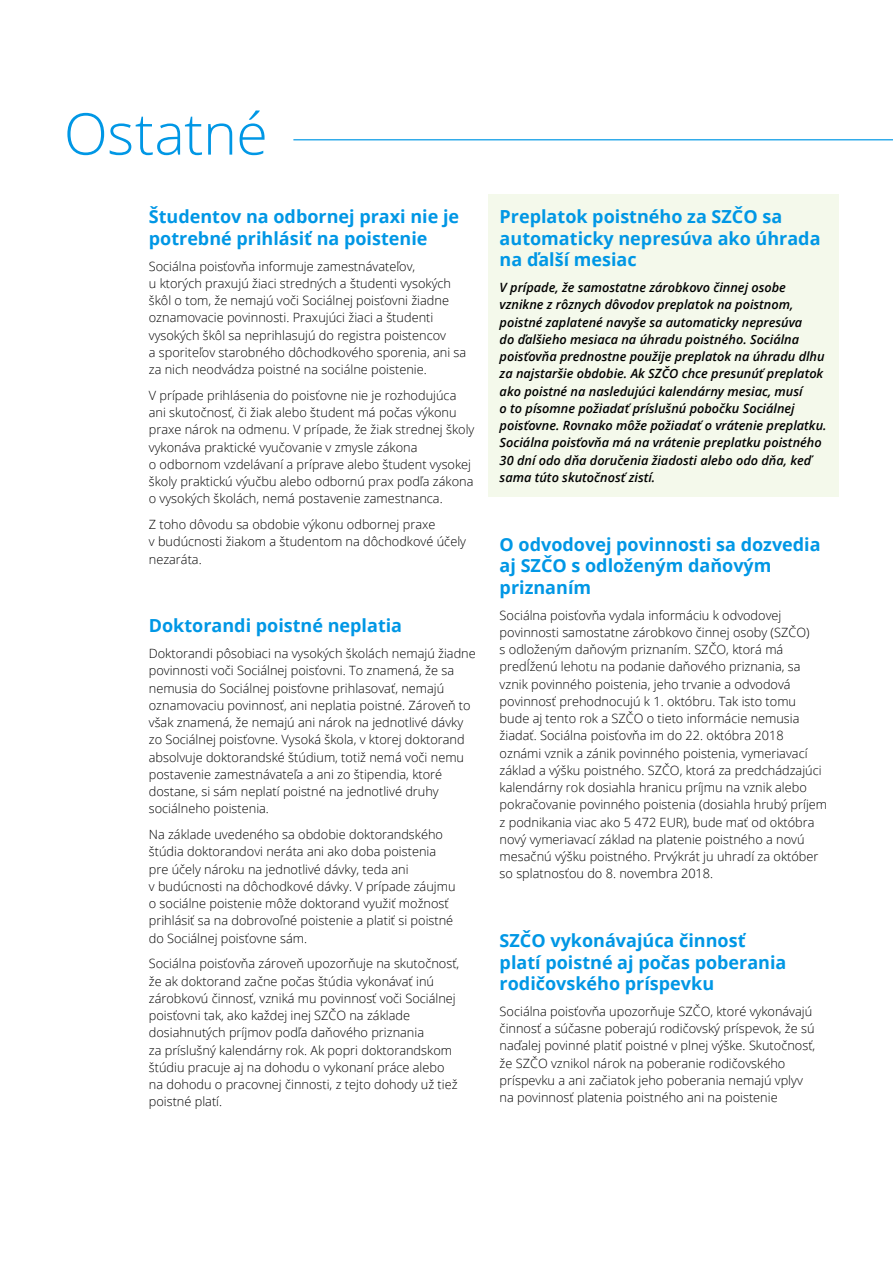
<style>
.page{position:relative;width:893px;height:1263px;background:#fff}
.page>*{position:absolute;margin:0;border:0;box-sizing:border-box;transform-origin:0 0}
.t1{font:300 57.6px "Open Sans";letter-spacing:-.01em;color:#0097e5}
.t2{font:700 18px/21.6px "Open Sans";color:#0097e5}
.t3{font:300 12.75px/17.2px "Open Sans";color:#000}
.t4{font:italic 600 12.75px/17.2px "Open Sans";color:#000}
</style>
<div class="page">
<div style="left:489px;top:194px;width:350px;height:303px;background:#f4f9eb"></div>
<hr style="left:293px;top:139px;width:600px;height:1px;background:#33acea">
<h1 class="t1" style="left:64px;top:94px;width:206px">Ostatné</h1>
<h2 class="t2" style="left:149px;top:205px;width:312px">Študentov na odbornej praxi nie je potrebné prihlásiť na poistenie</h2>
<p class="t3" style="left:149px;top:257px;width:319px">Sociálna poisťovňa informuje zamestnávateľov,<br>u ktorých praxujú žiaci stredných a študenti vysokých škôl o tom, že nemajú voči Sociálnej poisťovni žiadne oznamovacie povinnosti. Praxujúci žiaci a študenti vysokých škôl sa neprihlasujú do registra poistencov<br>a sporiteľov starobného dôchodkového sporenia, ani sa za nich neodvádza poistné na sociálne poistenie.</p>
<p class="t3" style="left:149px;top:386px;width:327px">V prípade prihlásenia do poisťovne nie je rozhodujúca ani skutočnosť, či žiak alebo študent má počas výkonu praxe nárok na odmenu. V prípade, že žiak strednej školy vykonáva praktické vyučovanie v zmysle zákona<br>o odbornom vzdelávaní a príprave alebo študent vysokej školy praktickú výučbu alebo odbornú prax podľa zákona o vysokých školách, nemá postavenie zamestnanca.</p>
<p class="t3" style="left:149px;top:515px;width:319px">Z toho dôvodu sa obdobie výkonu odbornej praxe<br>v budúcnosti žiakom a študentom na dôchodkové účely nezaráta.</p>
<h2 class="t2" style="left:149px;top:614px;width:255px">Doktorandi poistné neplatia</h2>
<p class="t3" style="left:149px;top:644px;width:328px">Doktorandi pôsobiaci na vysokých školách nemajú žiadne povinnosti voči Sociálnej poisťovni. To znamená, že sa nemusia do Sociálnej poisťovne prihlasovať, nemajú oznamovaciu povinnosť, ani neplatia poistné. Zároveň to však znamená, že nemajú ani nárok na jednotlivé dávky zo Sociálnej poisťovne. Vysoká škola, v ktorej doktorand absolvuje doktorandské štúdium, totiž nemá voči nemu postavenie zamestnávateľa a ani zo štipendia, ktoré dostane, si sám neplatí poistné na jednotlivé druhy sociálneho poistenia.</p>
<p class="t3" style="left:149px;top:825px;width:308px">Na základe uvedeného sa obdobie doktorandského štúdia doktorandovi neráta ani ako doba poistenia pre účely nároku na jednotlivé dávky, teda ani<br>v budúcnosti na dôchodkové dávky. V prípade záujmu o sociálne poistenie môže doktorand využiť možnosť prihlásiť sa na dobrovoľné poistenie a platiť si poistné do Sociálnej poisťovne sám.</p>
<p class="t3" style="left:149px;top:955px;width:312px">Sociálna poisťovňa zároveň upozorňuje na skutočnosť, že ak doktorand začne počas štúdia vykonávať inú zárobkovú činnosť, vzniká mu povinnosť voči Sociálnej poisťovni tak, ako každej inej SZČO na základe dosiahnutých príjmov podľa daňového priznania<br>za príslušný kalendárny rok. Ak popri doktorandskom štúdiu pracuje aj na dohodu o vykonaní práce alebo na dohodu o pracovnej činnosti, z tejto dohody už tiež poistné platí.</p>
<h2 class="t2" style="left:500px;top:205px;width:322px">Preplatok poistného za SZČO sa automaticky nepresúva ako úhrada na ďalší mesiac</h2>
<p class="t4" style="left:500px;top:279px;width:328px">V prípade, že samostatne zárobkovo činnej osobe vznikne z rôznych dôvodov preplatok na poistnom, poistné zaplatené navyše sa automaticky nepresúva<br>do ďalšieho mesiaca na úhradu poistného. Sociálna poisťovňa prednostne použije preplatok na úhradu dlhu za najstaršie obdobie. Ak SZČO chce presunúť preplatok ako poistné na nasledujúci kalendárny mesiac, musí<br>o to písomne požiadať príslušnú pobočku Sociálnej poisťovne. Rovnako môže požiadať o vrátenie preplatku.<br>Sociálna poisťovňa má na vrátenie preplatku poistného 30 dní odo dňa doručenia žiadosti alebo odo dňa, keď sama túto skutočnosť zistí.</p>
<h2 class="t2" style="left:500px;top:533px;width:322px">O odvodovej povinnosti sa dozvedia aj SZČO s odloženým daňovým priznaním</h2>
<p class="t3" style="left:500px;top:606px;width:329px">Sociálna poisťovňa vydala informáciu k odvodovej povinnosti samostatne zárobkovo činnej osoby (SZČO)<br>s odloženým daňovým priznaním. SZČO, ktorá má predĺženú lehotu na podanie daňového priznania, sa vznik povinného poistenia, jeho trvanie a odvodová povinnosť prehodnocujú k 1. októbru. Tak isto tomu bude aj tento rok a SZČO o tieto informácie nemusia žiadať. Sociálna poisťovňa im do 22. októbra 2018 oznámi vznik a zánik povinného poistenia, vymeriavací základ a výšku poistného. SZČO, ktorá za predchádzajúci kalendárny rok dosiahla hranicu príjmu na vznik alebo pokračovanie povinného poistenia (dosiahla hrubý príjem z podnikania viac ako 5 472 EUR), bude mať od októbra nový vymeriavací základ na platenie poistného a novú mesačnú výšku poistného. Prvýkrát ju uhradí za október so splatnosťou do 8. novembra 2018.</p>
<h2 class="t2" style="left:500px;top:929px;width:288px">SZČO vykonávajúca činnosť platí poistné aj počas poberania rodičovského príspevku</h2>
<p class="t3" style="left:500px;top:1002px;width:317px">Sociálna poisťovňa upozorňuje SZČO, ktoré vykonávajú činnosť a súčasne poberajú rodičovský príspevok, že sú naďalej povinné platiť poistné v plnej výške. Skutočnosť, že SZČO vznikol nárok na poberanie rodičovského príspevku a ani začiatok jeho poberania nemajú vplyv na povinnosť platenia poistného ani na poistenie</p>
</div>
